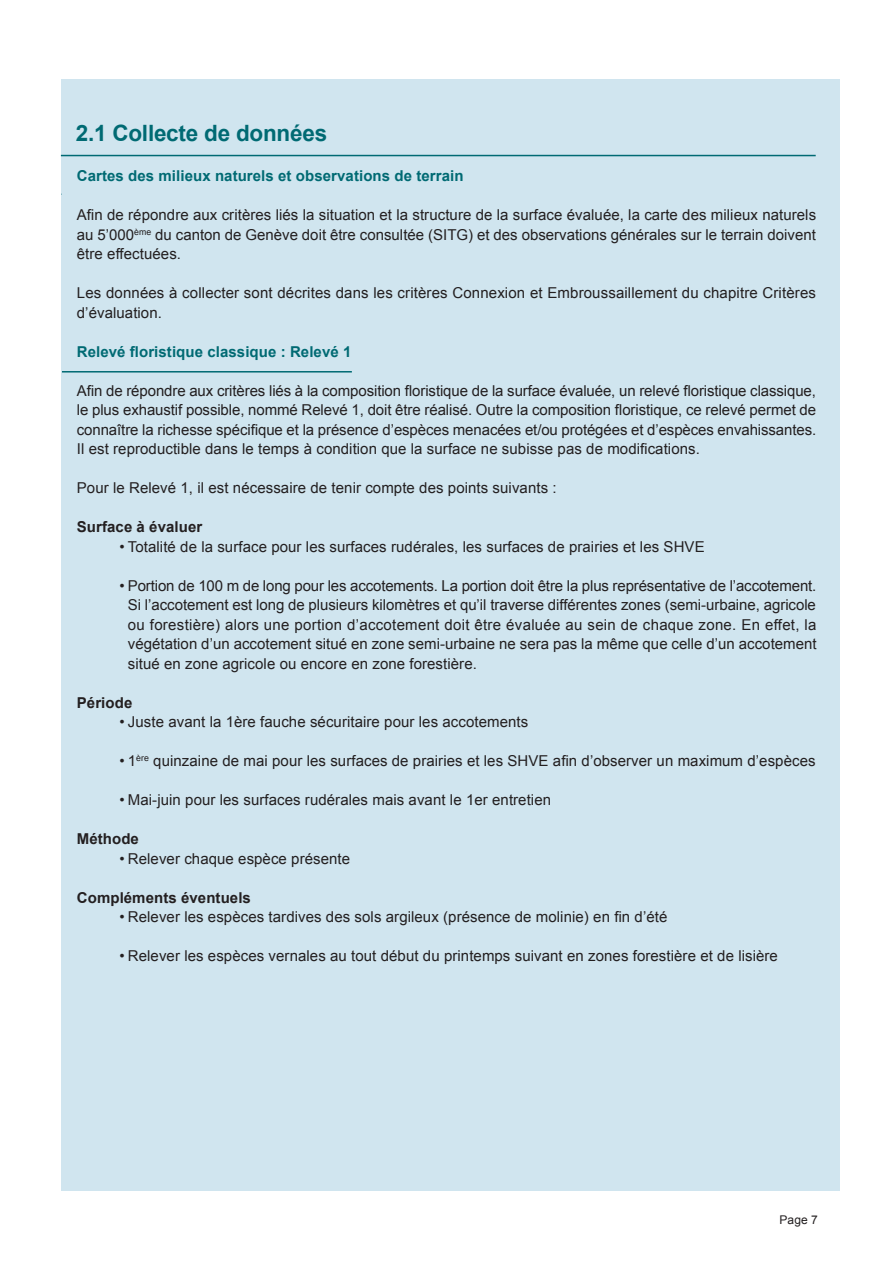
<style>
.page{position:relative;width:893px;height:1263px;background:#fff}
.page>*{position:absolute;margin:0;border:0;box-sizing:border-box;transform-origin:0 0}
.t1{font:700 22.5px "Arial";letter-spacing:-.01em;color:#006a73}
.t2{font:15px/19.5px "Arial";letter-spacing:.005em;color:#231f20}
.t3{font:700 15px "Arial";letter-spacing:.005em;color:#006a73}
.t4{font:700 15px "Arial";letter-spacing:.005em;color:#231f20}
.t5{font:12px "Arial";color:#231f20}
</style>
<div class="page">
<div style="left:62px;top:79px;width:777px;height:1112px;background:#d0e5ef"></div>
<hr style="left:61px;top:155px;width:755px;height:1px;background:#006a73">
<hr style="left:62px;top:371px;width:290px;height:1px;background:#006a73">
<h1 class="t1" style="left:76px;top:118px;width:253px">2.1 Collecte de données</h1>
<h1 class="t1" style="left:77px;top:157px;width:82px">Subtitle</h1>
<p class="t2" style="left:77px;top:206px;width:741px">Notre te ritoire accueille des milieux et des paysages diversifiés permettant à Genève de disposer d’une richesse naturelle remarquable. C’est un atou incontestable pour notre canton, car les nombreux bénéfices issus de la</p>
<p class="t3" style="left:77px;top:166px;width:388px">Cartes des milieux naturels et observations de terrain</p>
<p class="t2" style="left:77px;top:205px;width:741px;text-align:justify">Afin de répondre aux critères liés la situation et la structure de la surface évaluée, la carte des milieux naturels au 5’000<sup>ème</sup> du canton de Genève doit être consultée (SITG) et des observations générales sur le terrain doivent être effectuées.</p>
<p class="t2" style="left:77px;top:283px;width:741px">Les données à collecter sont décrites dans les critères Connexion et Embroussaillement du chapitre Critères d’évaluation.</p>
<p class="t3" style="left:77px;top:342px;width:276px">Relevé floristique classique : Relevé 1</p>
<p class="t2" style="left:77px;top:381px;width:741px;text-align:justify">Afin de répondre aux critères liés à la composition floristique de la surface évaluée, un relevé floristique classique, le plus exhaustif possible, nommé Relevé 1, doit être réalisé. Outre la composition floristique, ce relevé permet de connaître la richesse spécifique et la présence d’espèces menacées et/ou protégées et d’espèces envahissantes.<br>Il est reproductible dans le temps à condition que la surface ne subisse pas de modifications.</p>
<p class="t2" style="left:77px;top:478px;width:481px">Pour le Relevé 1, il est nécessaire de tenir compte des points suivants :</p>
<p class="t4" style="left:77px;top:517px;width:127px">Surface à évaluer</p>
<p class="t2" style="left:119px;top:537px;width:587px">• Totalité de la surface pour les surfaces rudérales, les surfaces de prairies et les SHVE</p>
<p class="t2" style="left:128px;top:576px;width:690px;text-align:justify;text-indent:-9px">• Portion de 100 m de long pour les accotements. La portion doit être la plus représentative de l’accotement.<br>Si l’accotement est long de plusieurs kilomètres et qu’il traverse différentes zones (semi-urbaine, agricole ou forestière) alors une portion d’accotement doit être évaluée au sein de chaque zone. En effet, la végétation d’un accotement situé en zone semi-urbaine ne sera pas la même que celle d’un accotement situé en zone agricole ou encore en zone forestière.</p>
<p class="t4" style="left:77px;top:693px;width:57px">Période</p>
<p class="t2" style="left:119px;top:712px;width:410px">• Juste avant la 1ère fauche sécuritaire pour les accotements</p>
<p class="t2" style="left:119px;top:751px;width:698px">• 1<sup>ère</sup> quinzaine de mai pour les surfaces de prairies et les SHVE afin d’observer un maximum d’espèces</p>
<p class="t2" style="left:119px;top:790px;width:433px">• Mai-juin pour les surfaces rudérales mais avant le 1er entretien</p>
<p class="t4" style="left:77px;top:829px;width:64px">Méthode</p>
<p class="t2" style="left:119px;top:849px;width:232px">• Relever chaque espèce présente</p>
<p class="t4" style="left:77px;top:888px;width:176px">Compléments éventuels</p>
<p class="t2" style="left:119px;top:907px;width:549px">• Relever les espèces tardives des sols argileux (présence de molinie) en fin d’été</p>
<p class="t2" style="left:119px;top:946px;width:660px">• Relever les espèces vernales au tout début du printemps suivant en zones forestière et de lisière</p>
<p class="t2" style="left:77px;top:284px;width:741px">Pour préserver ce capital, la loi sur la biodiversité, ent ée en vigueur en 2012, développe u e approche nova rice,</p>
<p class="t2" style="left:77px;top:381px;width:741px">So contenu doit permettre d’orienter les p litiques publique du Canton de Genève et, plus largement d’encourager les bonn s pratiques de tous les acteurs poten iels, en cohérence avec l s autres documents stratégiques antonaux. Validé par le Conseil d’État et intégr</p>
<p class="t2" style="left:77px;top:420px;width:741px;text-align:right">de décision pertinents, elle<br>définit également jusqu’en 2030 les orientations de plans d’actions remis à jour tous les 5 ans et approuvés par</p>
<p class="t2" style="left:520px;top:420px;width:93px">dans les cadr</p>
<p class="t2" style="left:77px;top:518px;width:27px">une</p>
<p class="t5" style="left:779px;top:1212px;width:40px">Page 7</p>
</div>
